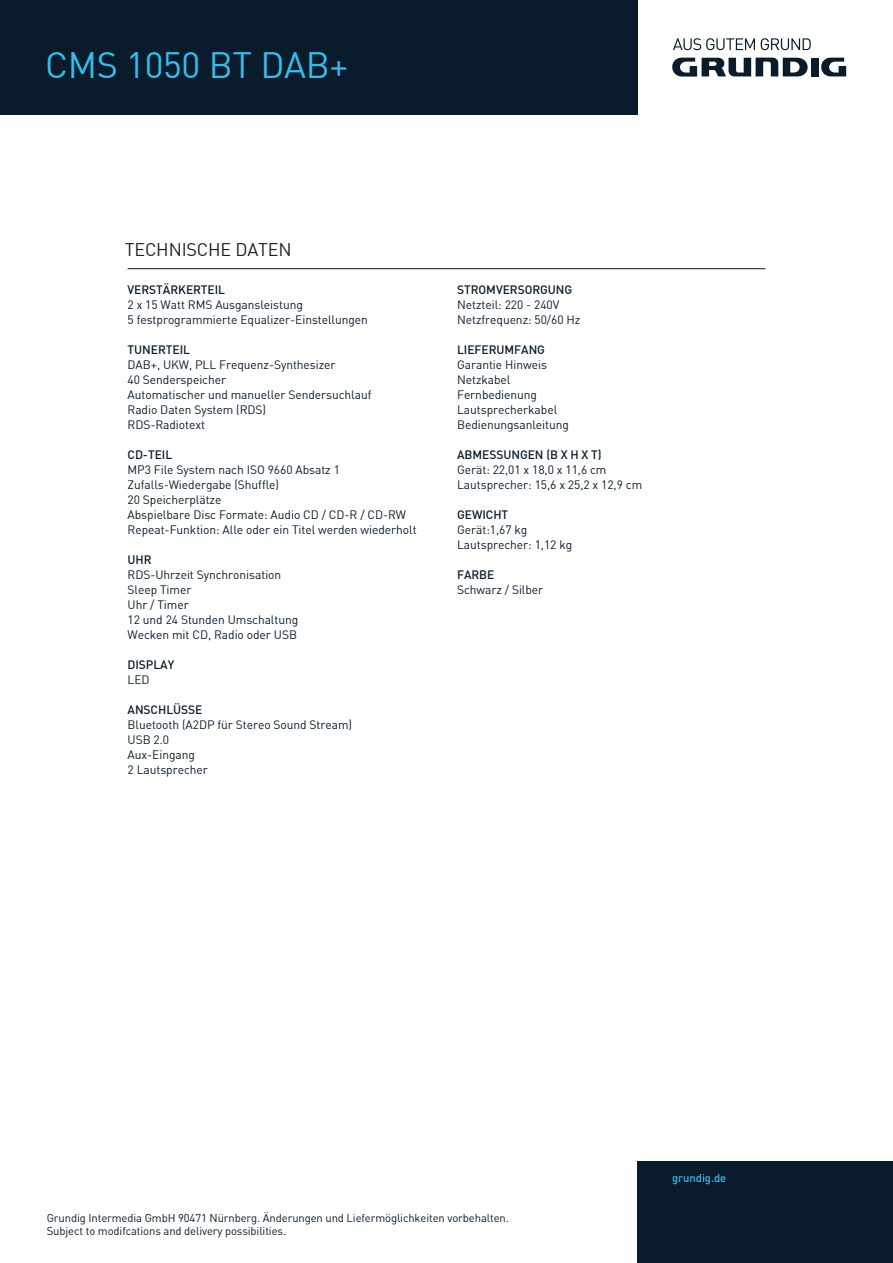
<style>
.page{position:relative;width:893px;height:1263px;background:#fff}
.page>*{position:absolute;margin:0;border:0;box-sizing:border-box;transform-origin:0 0}
._02_Product_Name_24p{font:36px "DINT";letter-spacing:-.01em;color:#34bced}
.Beschreibung__Fließt{font:18px "DINT";letter-spacing:-.01em;color:#231f20}
._04_Copy_Technical_8{font:12px "DINT";letter-spacing:-.005em;color:#0a1c2b}
._04_Copy_Technical_8-2{font:12px "DINT Medium";letter-spacing:-.005em;color:#0a1c2b}
._07_Adress_7_5pt_Dar{font:11.25px "DINT";letter-spacing:-.01em;color:#0a1c2b}
._06_Footnote_7pt_Dar{font:11.25px "DINT Medium";letter-spacing:-.005em;color:#34bced}
</style>
<div class="page">
<div style="left:0;top:0;width:638px;height:115px;background:#0a1c2b"></div>
<div style="left:811px;top:58px;width:7px;height:18px;background:#0a1c2b"></div>
<svg style="left:672px;top:58px;width:136px;height:19px"></svg>
<svg style="left:818px;top:58px;width:28px;height:19px"></svg>
<svg style="left:673px;top:38px;width:82px;height:12px"></svg>
<svg style="left:761px;top:38px;width:50px;height:12px"></svg>
<hr style="left:128px;top:268px;width:637px;height:1px;background:#0a1c2b">
<div style="left:638px;top:1161px;width:255px;height:102px;background:#0a1c2b"></div>
<p class="_02_Product_Name_24p" style="left:45px;top:43px;width:304px">CMS 1050 BT DAB+</p>
<p class="Beschreibung__Fließt" style="left:125px;top:238px;width:169px">TECHNISCHE DATEN</p>
<p class="_04_Copy_Technical_8-2" style="left:128px;top:282px;width:99px">VERSTÄRKERTEIL</p>
<p class="_04_Copy_Technical_8" style="left:128px;top:297px;width:177px">2 x 15 Watt RMS Ausgansleistung</p>
<p class="_04_Copy_Technical_8" style="left:128px;top:312px;width:242px">5 festprogrammierte Equalizer-Einstellungen</p>
<p class="_04_Copy_Technical_8-2" style="left:128px;top:342px;width:64px">TUNERTEIL</p>
<p class="_04_Copy_Technical_8" style="left:128px;top:357px;width:210px">DAB+, UKW, PLL Frequenz-Synthesizer</p>
<p class="_04_Copy_Technical_8" style="left:128px;top:372px;width:100px">40 Senderspeicher</p>
<p class="_04_Copy_Technical_8" style="left:128px;top:387px;width:245px">Automatischer und manueller Sendersuchlauf</p>
<p class="_04_Copy_Technical_8" style="left:128px;top:402px;width:140px">Radio Daten System (RDS)</p>
<p class="_04_Copy_Technical_8" style="left:128px;top:417px;width:79px">RDS-Radiotext</p>
<p class="_04_Copy_Technical_8-2" style="left:128px;top:447px;width:46px">CD-TEIL</p>
<p class="_04_Copy_Technical_8" style="left:128px;top:462px;width:214px">MP3 File System nach ISO 9660 Absatz 1</p>
<p class="_04_Copy_Technical_8" style="left:128px;top:477px;width:153px">Zufalls-Wiedergabe (Shuffle)</p>
<p class="_04_Copy_Technical_8" style="left:128px;top:492px;width:95px">20 Speicherplätze</p>
<p class="_04_Copy_Technical_8" style="left:128px;top:507px;width:280px">Abspielbare Disc Formate: Audio CD / CD-R / CD-RW</p>
<p class="_04_Copy_Technical_8" style="left:128px;top:522px;width:291px">Repeat-Funktion: Alle oder ein Titel werden wiederholt</p>
<p class="_04_Copy_Technical_8-2" style="left:128px;top:552px;width:26px">UHR</p>
<p class="_04_Copy_Technical_8" style="left:128px;top:567px;width:155px">RDS-Uhrzeit Synchronisation</p>
<p class="_04_Copy_Technical_8" style="left:128px;top:582px;width:65px">Sleep Timer</p>
<p class="_04_Copy_Technical_8" style="left:128px;top:597px;width:63px">Uhr / Timer</p>
<p class="_04_Copy_Technical_8" style="left:128px;top:612px;width:172px">12 und 24 Stunden Umschaltung</p>
<p class="_04_Copy_Technical_8" style="left:128px;top:627px;width:171px">Wecken mit CD, Radio oder USB</p>
<p class="_04_Copy_Technical_8-2" style="left:128px;top:657px;width:48px">DISPLAY</p>
<p class="_04_Copy_Technical_8" style="left:128px;top:672px;width:24px">LED</p>
<p class="_04_Copy_Technical_8-2" style="left:128px;top:702px;width:76px">ANSCHLÜSSE</p>
<p class="_04_Copy_Technical_8" style="left:128px;top:717px;width:226px">Bluetooth (A2DP für Stereo Sound Stream)</p>
<p class="_04_Copy_Technical_8" style="left:128px;top:732px;width:43px">USB 2.0</p>
<p class="_04_Copy_Technical_8" style="left:128px;top:747px;width:69px">Aux-Eingang</p>
<p class="_04_Copy_Technical_8" style="left:128px;top:762px;width:82px">2 Lautsprecher</p>
<p class="_04_Copy_Technical_8-2" style="left:457px;top:282px;width:117px">STROMVERSORGUNG</p>
<p class="_04_Copy_Technical_8" style="left:457px;top:297px;width:104px">Netzteil: 220 - 240V</p>
<p class="_04_Copy_Technical_8" style="left:457px;top:312px;width:125px">Netzfrequenz: 50/60 Hz</p>
<p class="_04_Copy_Technical_8-2" style="left:457px;top:342px;width:89px">LIEFERUMFANG</p>
<p class="_04_Copy_Technical_8" style="left:457px;top:357px;width:91px">Garantie Hinweis</p>
<p class="_04_Copy_Technical_8" style="left:457px;top:372px;width:55px">Netzkabel</p>
<p class="_04_Copy_Technical_8" style="left:457px;top:387px;width:81px">Fernbedienung</p>
<p class="_04_Copy_Technical_8" style="left:457px;top:402px;width:102px">Lautsprecherkabel</p>
<p class="_04_Copy_Technical_8" style="left:457px;top:417px;width:113px">Bedienungsanleitung</p>
<p class="_04_Copy_Technical_8-2" style="left:457px;top:447px;width:146px">ABMESSUNGEN (B X H X T)</p>
<p class="_04_Copy_Technical_8" style="left:457px;top:462px;width:151px">Gerät: 22,01 x 18,0 x 11,6 cm</p>
<p class="_04_Copy_Technical_8" style="left:457px;top:477px;width:187px">Lautsprecher: 15,6 x 25,2 x 12,9 cm</p>
<p class="_04_Copy_Technical_8-2" style="left:457px;top:507px;width:53px">GEWICHT</p>
<p class="_04_Copy_Technical_8" style="left:457px;top:522px;width:72px">Gerät:1,67 kg</p>
<p class="_04_Copy_Technical_8" style="left:457px;top:537px;width:117px">Lautsprecher: 1,12 kg</p>
<p class="_04_Copy_Technical_8-2" style="left:457px;top:567px;width:39px">FARBE</p>
<p class="_04_Copy_Technical_8" style="left:457px;top:582px;width:88px">Schwarz / Silber</p>
<p class="_07_Adress_7_5pt_Dar" style="left:47px;top:1211px;width:463px">Grundig Intermedia GmbH 90471 Nürnberg. Änderungen und Liefermöglichkeiten vorbehalten.</p>
<p class="_07_Adress_7_5pt_Dar" style="left:47px;top:1223px;width:241px">Subject to modifcations and delivery possibilities.</p>
<p class="_06_Footnote_7pt_Dar" style="left:672px;top:1171px;width:56px">grundig.de</p>
</div>
